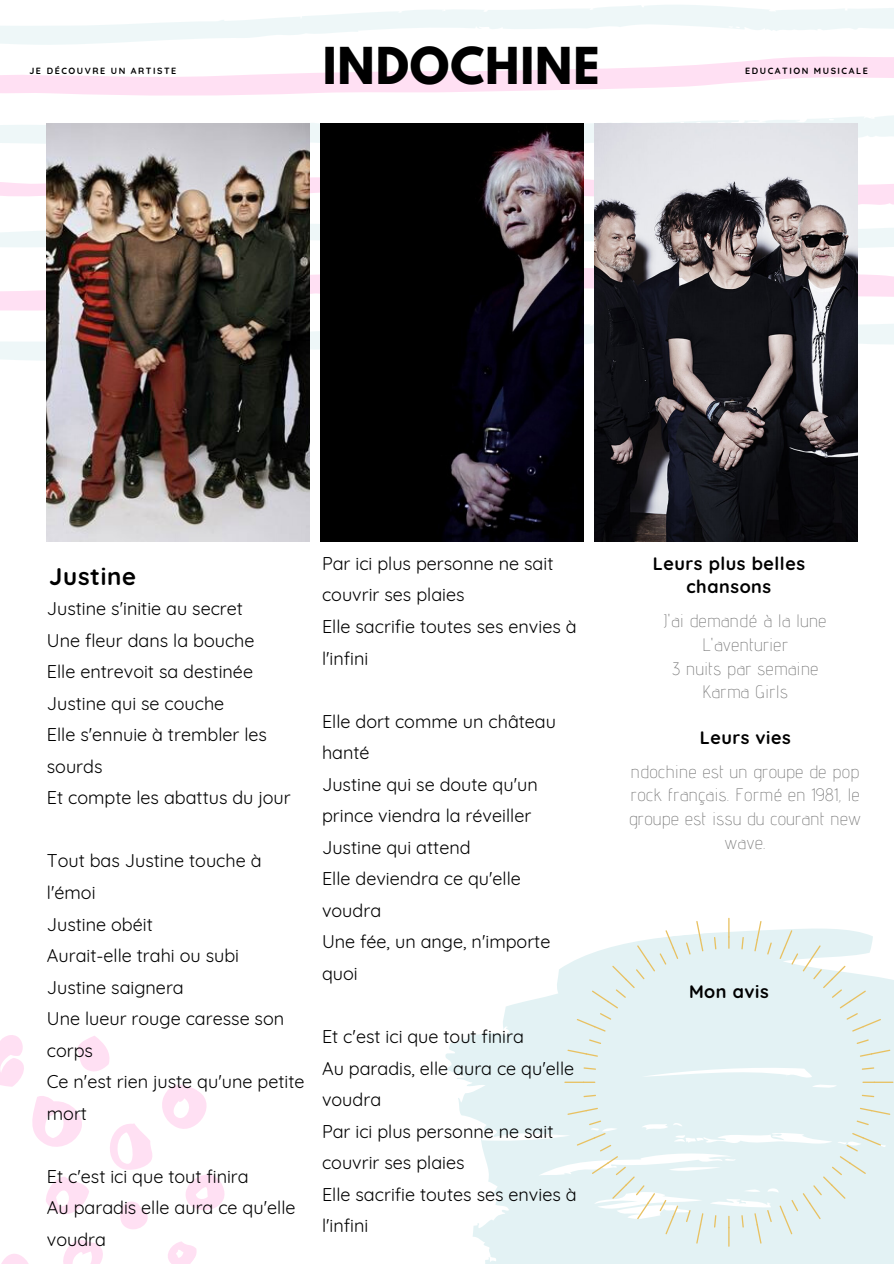
<style>
.page{position:relative;width:894px;height:1264px;background:#fff}
.page>*{position:absolute;margin:0;border:0;box-sizing:border-box;transform-origin:0 0}
.t1{font:700 45px "League Spartan";letter-spacing:.02em;color:#000}
.t2{font:700 24px "Quicksand";letter-spacing:.03em;color:#000}
.t3{font:18px/31.5px "Quicksand";color:#000}
.t4{font:200 18px/23.7px "Advent Pro";letter-spacing:.03em;color:#737373;text-align:center}
.t5{font:700 18px/23.7px "Quicksand";letter-spacing:.03em;color:#000;text-align:center}
.t6{font:700 9px "Quicksand";letter-spacing:.17em;color:#000}
</style>
<div class="page">
<svg style="left:0;top:5px;width:893px;height:40px"></svg>
<svg style="left:0;top:116px;width:893px;height:32px"></svg>
<svg style="left:0;top:223px;width:893px;height:31px"></svg>
<svg style="left:0;top:318px;width:893px;height:43px"></svg>
<svg style="left:0;top:175px;width:893px;height:34px"></svg>
<svg style="left:0;top:266px;width:893px;height:46px"></svg>
<svg style="left:0;top:56px;width:893px;height:40px"></svg>
<svg style="left:445px;top:918px;width:448px;height:345px;fill:#e3f2f4"></svg>
<svg style="left:0;top:1035px;width:225px;height:228px"></svg>
<img style="left:47px;top:123px;width:262px;height:418px">
<img style="left:320px;top:123px;width:263px;height:418px">
<img style="left:594px;top:123px;width:262px;height:418px">
<svg style="left:862px;top:1081px;width:31px;height:1px"></svg>
<svg style="left:861px;top:1067px;width:13px;height:2px"></svg>
<svg style="left:861px;top:1094px;width:13px;height:3px"></svg>
<svg style="left:859px;top:1049px;width:31px;height:7px"></svg>
<svg style="left:859px;top:1107px;width:31px;height:7px"></svg>
<svg style="left:856px;top:1039px;width:12px;height:4px"></svg>
<svg style="left:856px;top:1120px;width:12px;height:5px"></svg>
<svg style="left:779px;top:930px;width:101px;height:101px;background:#e7f2f1"></svg>
<svg style="left:779px;top:1132px;width:101px;height:102px;background:#e4f1f0"></svg>
<svg style="left:754px;top:1209px;width:17px;height:34px"></svg>
<svg style="left:754px;top:920px;width:17px;height:34px"></svg>
<svg style="left:741px;top:1215px;width:2px;height:12px"></svg>
<svg style="left:741px;top:937px;width:2px;height:12px"></svg>
<svg style="left:728px;top:1215px;width:1px;height:31px"></svg>
<svg style="left:728px;top:917px;width:1px;height:31px"></svg>
<svg style="left:713px;top:1215px;width:3px;height:12px"></svg>
<svg style="left:713px;top:937px;width:3px;height:12px"></svg>
<svg style="left:696px;top:1213px;width:7px;height:30px"></svg>
<svg style="left:696px;top:920px;width:7px;height:31px"></svg>
<svg style="left:685px;top:942px;width:5px;height:12px"></svg>
<svg style="left:685px;top:1209px;width:5px;height:12px"></svg>
<svg style="left:589px;top:1120px;width:12px;height:5px"></svg>
<svg style="left:589px;top:1039px;width:12px;height:4px"></svg>
<svg style="left:583px;top:1067px;width:13px;height:2px"></svg>
<svg style="left:583px;top:1094px;width:13px;height:3px"></svg>
<svg style="left:576px;top:930px;width:102px;height:101px;background:#e7f2f1"></svg>
<svg style="left:576px;top:1132px;width:102px;height:102px"></svg>
<svg style="left:567px;top:1049px;width:30px;height:7px"></svg>
<svg style="left:567px;top:1107px;width:30px;height:7px"></svg>
<svg style="left:564px;top:1081px;width:31px;height:1px"></svg>
<p class="t6" style="left:29px;top:65px;width:148px">JE DÉCOUVRE UN ARTISTE</p>
<h1 class="t1" style="left:323px;top:43px;width:278px">INDOCHINE</h1>
<p class="t6" style="left:745px;top:65px;width:124px">EDUCATION MUSICALE</p>
<h2 class="t2" style="left:49px;top:561px;width:88px">Justine</h2>
<p class="t3" style="left:47px;top:592px;width:245px">Justine s'initie au secret<br>Une fleur dans la bouche<br>Elle entrevoit sa destinée<br>Justine qui se couche<br>Elle s'ennuie à trembler les sourds<br>Et compte les abattus du jour</p>
<p class="t3" style="left:47px;top:845px;width:259px">Tout bas Justine touche à l'émoi<br>Justine obéit<br>Aurait-elle trahi ou subi<br>Justine saignera<br>Une lueur rouge caresse son corps<br>Ce n'est rien juste qu'une petite mort</p>
<p class="t3" style="left:47px;top:1160px;width:250px">Et c'est ici que tout finira<br>Au paradis elle aura ce qu'elle voudra</p>
<p class="t3" style="left:322px;top:547px;width:256px">Par ici plus personne ne sait couvrir ses plaies<br>Elle sacrifie toutes ses envies à l'infini</p>
<p class="t3" style="left:322px;top:705px;width:235px">Elle dort comme un château hanté<br>Justine qui se doute qu'un prince viendra la réveiller<br>Justine qui attend<br>Elle deviendra ce qu'elle voudra<br>Une fée, un ange, n'importe quoi</p>
<p class="t3" style="left:322px;top:1020px;width:256px">Et c'est ici que tout finira<br>Au paradis, elle aura ce qu'elle voudra<br>Par ici plus personne ne sait couvrir ses plaies<br>Elle sacrifie toutes ses envies à l'infini</p>
<p class="t5" style="left:652px;top:551px;width:154px">Leurs plus belles chansons</p>
<p class="t4" style="left:664px;top:609px;width:164px">J'ai demandé à la lune<br>L'aventurier<br>3 nuits par semaine<br>Karma Girls</p>
<p class="t5" style="left:699px;top:725px;width:93px">Leurs vies</p>
<p class="t4" style="left:629px;top:759px;width:233px">ndochine est un groupe de pop rock français. Formé en 1981, le groupe est issu du courant new wave.</p>
<p class="t5" style="left:688px;top:979px;width:81px">Mon avis</p>
</div>
